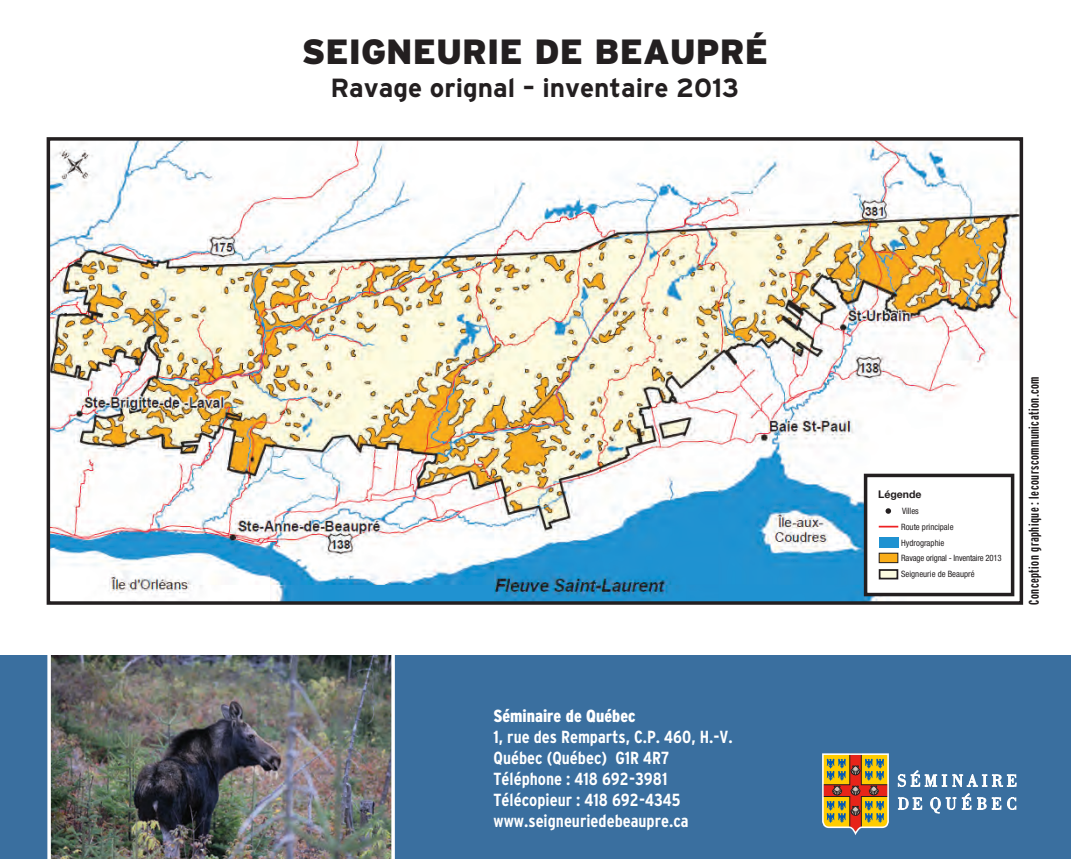
<style>
.page{position:relative;width:1071px;height:859px;background:#fff}
.page>*{position:absolute;margin:0;border:0;box-sizing:border-box;transform-origin:0 0}
.t1{font:900 35px "Interstate";color:#231f20}
.t2{font:700 26.25px "Interstate";color:#231f20}
.t3{font:700 condensed 17.5px "Interstate";color:#fff}
.t4{font:900 condensed 17.5px "Interstate";color:#fff}
.t5{font:700 extra-condensed 14px "Interstate";letter-spacing:.035em;color:#231f20}
.t6{font:700 10.5px "Helvetica Neue";color:#231f20}
.t7{font:condensed 8.75px "Helvetica Neue";color:#231f20}
.t8{font:condensed 8.75px "Helvetica Neue";letter-spacing:-.02em;color:#231f20}
</style>
<div class="page">
<img style="left:52px;top:142px;width:966px;height:458px">
<div style="left:47px;top:137px;width:976px;height:468px;border:4px solid #231f20"></div>
<div style="left:0;top:654px;width:1071px;height:205px;background:#3a6f9f"></div>
<svg style="left:898px;top:770px;width:119px;height:17px"></svg>
<svg style="left:898px;top:797px;width:25px;height:13px"></svg>
<svg style="left:930px;top:793px;width:87px;height:21px"></svg>
<svg style="left:822px;top:753px;width:67px;height:82px;background:#b28a46"></svg>
<img style="left:47px;top:654px;width:348px;height:205px">
<div style="left:866px;top:475px;width:147px;height:119px;background:#fff"></div>
<div style="left:864px;top:474px;width:150px;height:122px;border:4px solid #231f20"></div>
<svg style="left:886px;top:508px;width:5px;height:6px"></svg>
<div style="left:879px;top:537px;width:19px;height:11px;background:#1f92d1"></div>
<div style="left:879px;top:553px;width:19px;height:9px;background:#faad19"></div>
<div style="left:879px;top:553px;width:19px;height:10px;border:1px solid #231f20"></div>
<div style="left:880px;top:570px;width:17px;height:8px;background:#fbfbe0"></div>
<div style="left:879px;top:569px;width:19px;height:10px;border:2px solid #231f20"></div>
<svg style="left:879px;top:526px;width:19px;height:1px"></svg>
<p class="t1" style="left:302px;top:31px;width:468px">SEIGNEURIE DE BEAUPRÉ</p>
<p class="t2" style="left:331px;top:74px;width:410px">Ravage orignal – inventaire 2013</p>
<p class="t4" style="left:493px;top:706px;width:144px">Séminaire de Québec</p>
<p class="t3" style="left:493px;top:727px;width:241px">1, rue des Remparts, C.P. 460, H.-V.</p>
<p class="t3" style="left:493px;top:748px;width:177px">Québec (Québec) G1R 4R7</p>
<p class="t3" style="left:493px;top:769px;width:176px">Téléphone : 418 692-3981</p>
<p class="t3" style="left:493px;top:790px;width:189px">Télécopieur : 418 692-4345</p>
<p class="t3" style="left:493px;top:811px;width:197px">www.seigneuriedebeaupre.ca</p>
<p class="t6" style="left:878px;top:486px;width:45px">Légende</p>
<p class="t7" style="left:902px;top:506px;width:18px">Villes</p>
<p class="t7" style="left:901px;top:521px;width:54px">Route principale</p>
<p class="t7" style="left:901px;top:537px;width:45px">Hydrographie</p>
<p class="t8" style="left:901px;top:553px;width:102px">Ravage orignal - Inventaire 2013</p>
<p class="t7" style="left:901px;top:569px;width:75px">Seigneurie de Beaupré</p>
<p class="t5" style="left:1026px;top:605px;width:230px;rotate:-90deg">Conception graphique : lecourscommunication.com</p>
</div>
